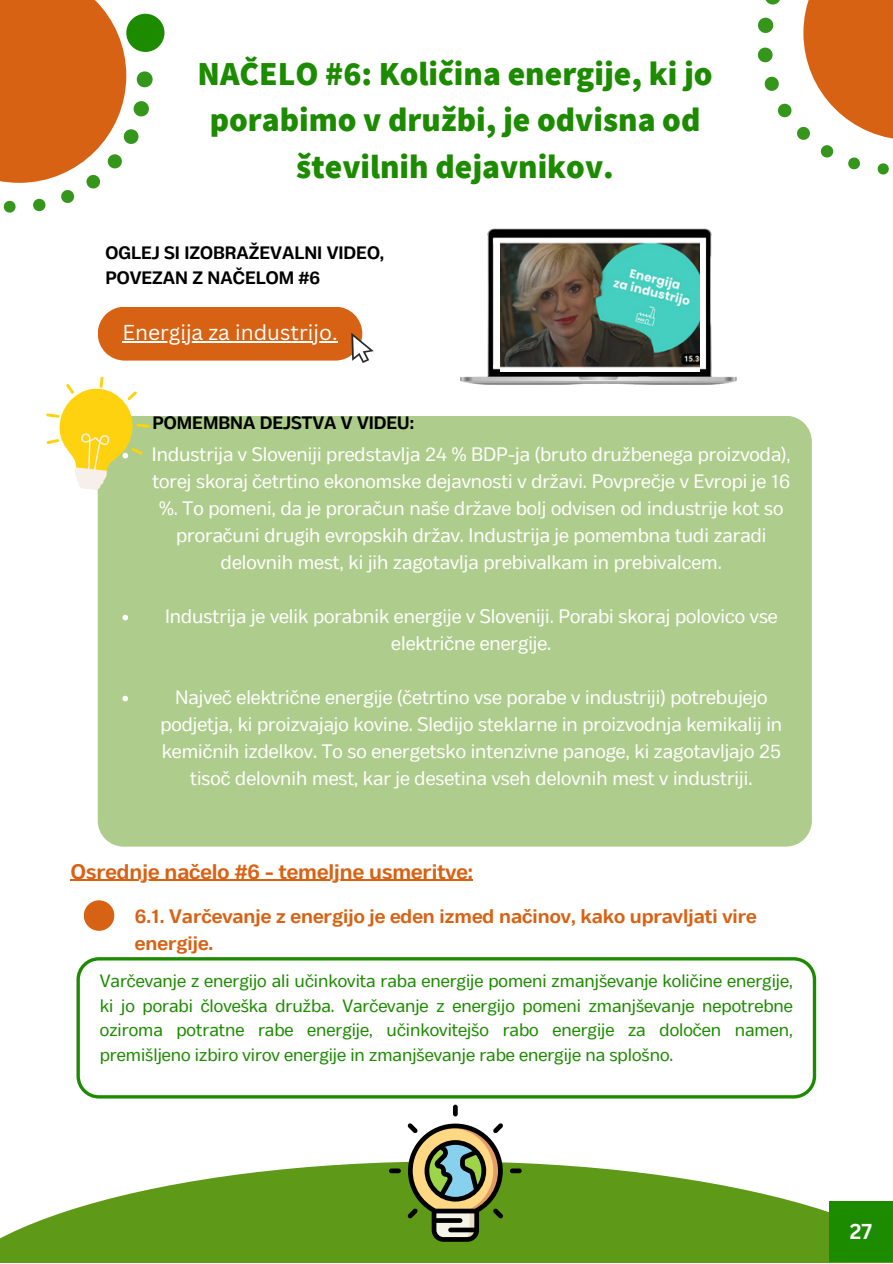
<style>
.page{position:relative;width:893px;height:1264px;background:#fff}
.page>*{position:absolute;margin:0;border:0;box-sizing:border-box;transform-origin:0 0}
.t1{font:800 33.45px/46.3px "Assistant";color:#1d8b00;text-align:center}
.t2{font:700 21px "Body Text";color:#d86213}
.t3{font:21px "Canva Sans";color:#fff}
.t4{font:700 21px "Canva Sans";color:#fff}
.t5{font:19.5px/27px "Body Text";color:#fff;text-align:center}
.t6{font:700 19.5px/27px "Body Text";color:#d86213}
.t7{font:700 18px "Body Text";color:#000}
.t8{font:17.85px/24.8px "Body Text";color:#1d8b00;text-align:justify}
</style>
<div class="page">
<svg style="left:137px;top:71px;width:15px;height:16px"></svg>
<svg style="left:134px;top:101px;width:15px;height:15px"></svg>
<svg style="left:126px;top:129px;width:13px;height:15px"></svg>
<svg style="left:86px;top:183px;width:14px;height:6px"></svg>
<svg style="left:61px;top:190px;width:13px;height:13px"></svg>
<svg style="left:33px;top:198px;width:13px;height:14px"></svg>
<svg style="left:3px;top:200px;width:13px;height:13px"></svg>
<div style="left:126px;top:14px;width:38px;height:38px;background:#1d8b00;border-radius:50%"></div>
<svg style="left:765px;top:0;width:15px;height:5px"></svg>
<svg style="left:758px;top:17px;width:16px;height:16px"></svg>
<svg style="left:757px;top:47px;width:16px;height:16px"></svg>
<svg style="left:764px;top:76px;width:15px;height:15px"></svg>
<svg style="left:778px;top:103px;width:14px;height:15px"></svg>
<svg style="left:797px;top:127px;width:6px;height:13px"></svg>
<svg style="left:820px;top:145px;width:13px;height:13px"></svg>
<svg style="left:848px;top:157px;width:12px;height:12px"></svg>
<svg style="left:877px;top:163px;width:12px;height:12px"></svg>
<svg style="left:803px;top:0;width:89px;height:140px;fill:#d86213"></svg>
<div style="left:0;top:0;width:126px;height:183px;background:#d86213"></div>
<svg style="left:0;top:1162px;width:829px;height:100px;fill:#5e9918"></svg>
<svg style="left:389px;top:1104px;width:132px;height:137px"></svg>
<div style="left:98px;top:416px;width:713px;height:430px;background:#aecc8b"></div>
<svg style="left:122px;top:614px;width:6px;height:6px"></svg>
<svg style="left:122px;top:695px;width:6px;height:6px"></svg>
<img style="left:461px;top:228px;width:275px;height:156px">
<svg style="left:98px;top:307px;width:276px;height:56px;background:#db7835"></svg>
<svg style="left:46px;top:376px;width:104px;height:114px"></svg>
<div style="left:84px;top:900px;width:30px;height:30px;background:#d86213;border-radius:50%"></div>
<svg style="left:76px;top:957px;width:740px;height:141px"></svg>
<img style="left:500px;top:241px;width:199px;height:130px">
<hr style="left:71px;top:879px;width:402px;height:2px;background:#d86213">
<div style="left:829px;top:1201px;width:63px;height:61px;background:#1d8b00"></div>
<p class="t1" style="left:197px;top:49px;width:516px">NAČELO #6: Količina energije, ki jo porabimo v družbi, je odvisna od številnih dejavnikov.</p>
<p class="t7" style="left:105px;top:242px;width:280px">OGLEJ SI IZOBRAŽEVALNI VIDEO,</p>
<p class="t7" style="left:105px;top:267px;width:216px">POVEZAN Z NAČELOM #6</p>
<p class="t3" style="left:122px;top:318px;width:217px">Energija za industrijo.</p>
<p class="t7" style="left:153px;top:412px;width:263px">POMEMBNA DEJSTVA V VIDEU:</p>
<p class="t5" style="left:152px;top:442px;width:640px">Industrija v Sloveniji predstavlja 24 % BDP-ja (bruto družbenega proizvoda), torej skoraj četrtino ekonomske dejavnosti v državi. Povprečje v Evropi je 16 %. To pomeni, da je proračun naše države bolj odvisen od industrije kot so proračuni drugih evropskih držav. Industrija je pomembna tudi zaradi delovnih mest, ki jih zagotavlja prebivalkam in prebivalcem.</p>
<p class="t5" style="left:165px;top:604px;width:614px">Industrija je velik porabnik energije v Sloveniji. Porabi skoraj polovico vse električne energije.</p>
<p class="t5" style="left:160px;top:685px;width:623px">Največ električne energije (četrtino vse porabe v industriji) potrebujejo podjetja, ki proizvajajo kovine. Sledijo steklarne in proizvodnja kemikalij in kemičnih izdelkov. To so energetsko intenzivne panoge, ki zagotavljajo 25 tisoč delovnih mest, kar je desetina vseh delovnih mest v industriji.</p>
<p class="t2" style="left:71px;top:859px;width:403px">Osrednje načelo #6 - temeljne usmeritve:</p>
<p class="t6" style="left:135px;top:904px;width:623px">6.1. Varčevanje z energijo je eden izmed načinov, kako upravljati vire energije.</p>
<p class="t8" style="left:100px;top:969px;width:694px">Varčevanje z energijo ali učinkovita raba energije pomeni zmanjševanje količine energije, ki jo porabi človeška družba. Varčevanje z energijo pomeni zmanjševanje nepotrebne oziroma potratne rabe energije, učinkovitejšo rabo energije za določen namen, premišljeno izbiro virov energije in zmanjševanje rabe energije na splošno.</p>
<p class="t4" style="left:849px;top:1215px;width:24px">27</p>
</div>
